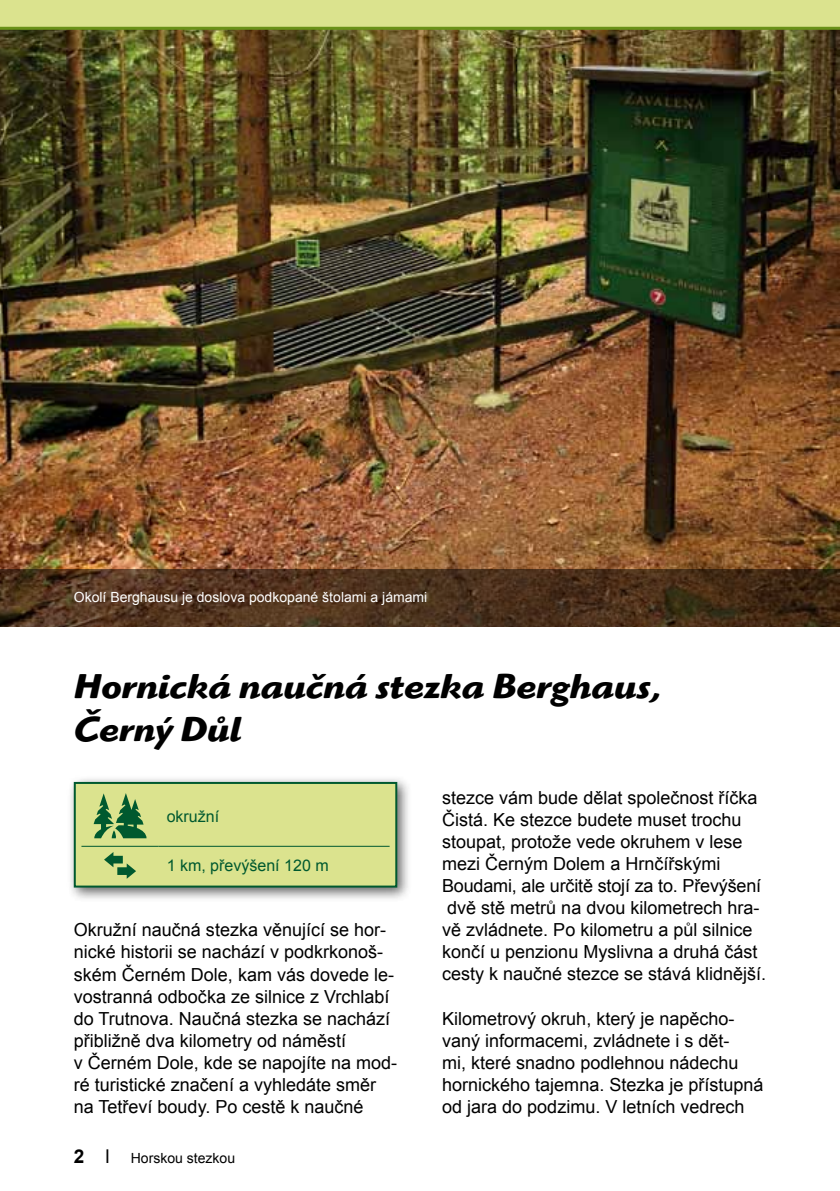
<style>
.page{position:relative;width:840px;height:1191px;background:#fff}
.page>*{position:absolute;margin:0;border:0;box-sizing:border-box;transform-origin:0 0}
.t1{font:italic 700 36px/43.2px "Highlander Itc TEE";letter-spacing:.01em;color:#000}
.t2{font:18px/22.2px "Arial";color:#000}
.t3{font:16px "Arial";color:#00592f}
.t4{font:14px "Arial";color:#fff}
.t5{font:14px "Arial";color:#000}
.s1{font-weight:700;font-size:19px}
.s2{font-size:19px}
</style>
<div class="page">
<img style="left:0;top:30px;width:839px;height:539px">
<div style="left:0;top:0;width:839px;height:28px;background:#dbe38e"></div>
<hr style="left:0;top:27px;width:839px;height:3px;background:#699118">
<svg style="left:0;top:569px;width:839px;height:57px;background:#4b311c"></svg>
<div style="left:67px;top:775px;width:345px;height:127px;background:#000;opacity:.6"></div>
<div style="left:75px;top:783px;width:321px;height:103px;background:#dbe38e"></div>
<hr style="left:159px;top:845px;width:230px;height:1px;background:#00592f">
<svg style="left:81px;top:793px;width:78px;height:86px"></svg>
<div style="left:74px;top:782px;width:323px;height:105px;border:2px solid #00592f"></div>
<p class="t4" style="left:74px;top:588px;width:355px">Okolí Berghausu je doslova podkopané štolami a jámami</p>
<h1 class="t1" style="left:74px;top:665px;width:589px">Hornická naučná stezka Berghaus,<br>Černý Důl</h1>
<p class="t3" style="left:167px;top:805px;width:54px">okružní</p>
<p class="t3" style="left:167px;top:855px;width:163px">1 km, převýšení 120 m</p>
<p class="t2" style="left:74px;top:919px;width:325px">Okružní naučná stezka věnující se hor&shy;nické historii se nachází v podkrkonoš&shy;ském Černém Dole, kam vás dovede le&shy;vostranná odbočka ze silnice z Vrchlabí do Trutnova. Naučná stezka se nachází přibližně dva kilometry od náměstí<br>v Černém Dole, kde se napojíte na mod&shy;ré turistické značení a vyhledáte směr na Tetřeví boudy. Po cestě k naučné</p>
<p class="t5" style="left:74px;top:1148px;width:163px"><span class="s1">2</span> <span class="s2">l</span> Horskou stezkou</p>
<p class="t2" style="left:442px;top:786px;width:325px">stezce vám bude dělat společnost říčka Čistá. Ke stezce budete muset trochu stoupat, protože vede okruhem v lese mezi Černým Dolem a Hrnčířskými Boudami, ale určitě stojí za to. Převýšení dvě stě metrů na dvou kilometrech hra&shy;vě zvládnete. Po kilometru a půl silnice končí u penzionu Myslivna a druhá část cesty k naučné stezce se stává klidnější.</p>
<p class="t2" style="left:442px;top:1007px;width:323px">Kilometrový okruh, který je napěcho&shy;vaný informacemi, zvládnete i s dět-<br>mi, které snadno podlehnou nádechu hornického tajemna. Stezka je přístupná od jara do podzimu. V letních vedrech</p>
</div>
